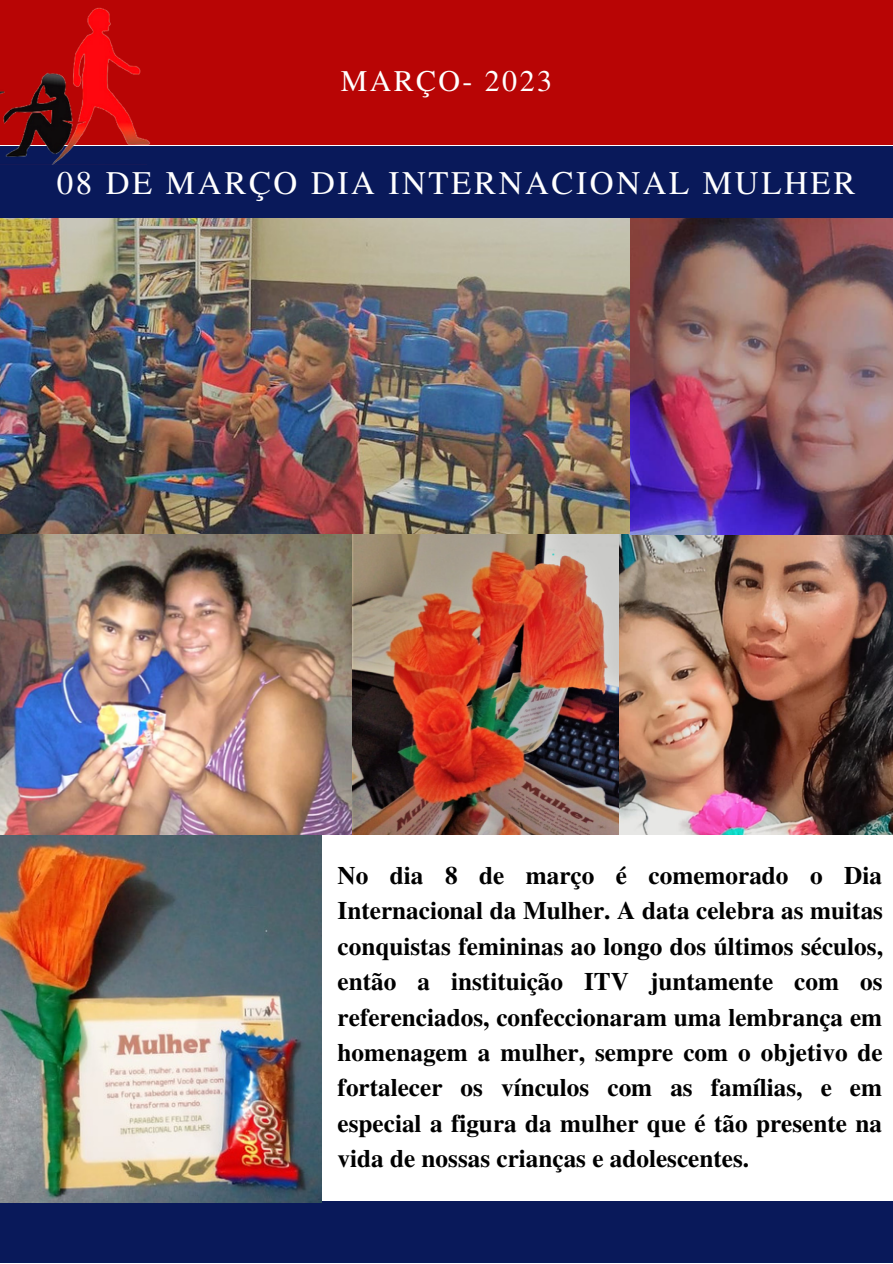
<style>
.page{position:relative;width:893px;height:1264px;background:#fff}
.page>*{position:absolute;margin:0;border:0;box-sizing:border-box;transform-origin:0 0}
.t1{font:33px "Te X Gyre Termes";letter-spacing:.08em;color:#fff}
.t2{font:30px "Te X Gyre Termes";letter-spacing:.08em;color:#fff}
.t3{font:700 25.2px/35.4px "Te X Gyre Termes";color:#000;text-align:justify}
</style>
<div class="page">
<div style="left:0;top:0;width:892px;height:145px;background:#b80505"></div>
<div style="left:0;top:146px;width:892px;height:72px;background:#09195a"></div>
<img style="left:0;top:8px;width:150px;height:157px">
<div style="left:0;top:1201px;width:892px;height:61px;background:#09195a"></div>
<img style="left:0;top:218px;width:630px;height:316px">
<img style="left:0;top:835px;width:321px;height:366px">
<img style="left:0;top:534px;width:352px;height:301px">
<img style="left:352px;top:534px;width:540px;height:301px">
<img style="left:630px;top:218px;width:262px;height:316px">
<p class="t2" style="left:341px;top:59px;width:213px">MARÇO- 2023</p>
<h1 class="t1" style="left:57px;top:159px;width:800px">08 DE MARÇO DIA INTERNACIONAL MULHER</h1>
<p class="t3" style="left:337px;top:856px;width:547px">No dia 8 de março é comemorado o Dia Internacional da Mulher. A data celebra as muitas conquistas femininas ao longo dos últimos séculos, então a instituição ITV juntamente com os referenciados, confeccionaram uma lembrança em homenagem a mulher, sempre com o objetivo de fortalecer os vínculos com as famílias, e em especial a figura da mulher que é tão presente na vida de nossas crianças e adolescentes.</p>
</div>
